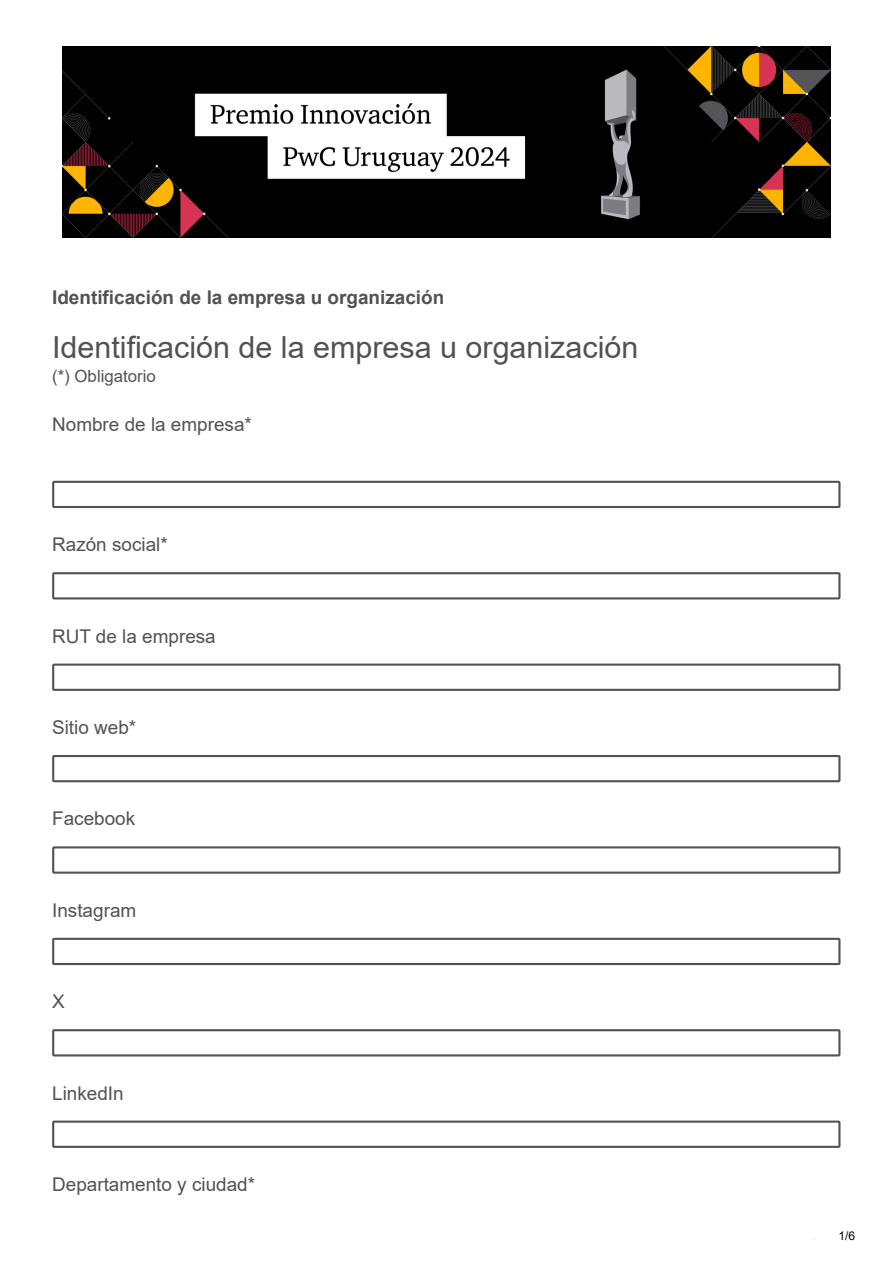
<style>
.page{position:relative;width:893px;height:1263px;background:#fff}
.page>*{position:absolute;margin:0;border:0;box-sizing:border-box;transform-origin:0 0}
.t1{font:30.45px "Arial";color:#525252}
.t2{font:18.9px "Arial";color:#525252}
.t3{font:700 18.9px "Arial";color:#525252}
.t4{font:16.8px "Arial";color:#525252}
.t5{font:12px "Arial";color:#000}
</style>
<div class="page">
<img style="left:63px;top:47px;width:766px;height:190px">
<svg style="left:52px;top:480px;width:789px;height:29px"></svg>
<svg style="left:52px;top:572px;width:789px;height:28px"></svg>
<svg style="left:52px;top:663px;width:789px;height:28px"></svg>
<svg style="left:52px;top:755px;width:789px;height:28px"></svg>
<svg style="left:52px;top:846px;width:789px;height:28px"></svg>
<svg style="left:52px;top:937px;width:789px;height:29px"></svg>
<svg style="left:52px;top:1029px;width:789px;height:28px"></svg>
<svg style="left:52px;top:1120px;width:789px;height:28px"></svg>
<p class="t3" style="left:52px;top:284px;width:393px">Identificación de la empresa u organización</p>
<h1 class="t1" style="left:52px;top:326px;width:587px">Identificación de la empresa u organización</h1>
<p class="t4" style="left:52px;top:365px;width:105px">(*) Obligatorio</p>
<p class="t2" style="left:52px;top:412px;width:201px">Nombre de la empresa*</p>
<p class="t2" style="left:52px;top:531px;width:117px">Razón social*</p>
<p class="t2" style="left:52px;top:623px;width:165px">RUT de la empresa</p>
<p class="t2" style="left:52px;top:714px;width:86px">Sitio web*</p>
<p class="t2" style="left:52px;top:806px;width:85px">Facebook</p>
<p class="t2" style="left:52px;top:897px;width:86px">Instagram</p>
<p class="t2" style="left:52px;top:988px;width:14px">X</p>
<p class="t2" style="left:52px;top:1080px;width:73px">LinkedIn</p>
<p class="t2" style="left:52px;top:1171px;width:204px">Departamento y ciudad*</p>
<p class="t5" style="left:838px;top:1227px;width:18px">1/6</p>
</div>
